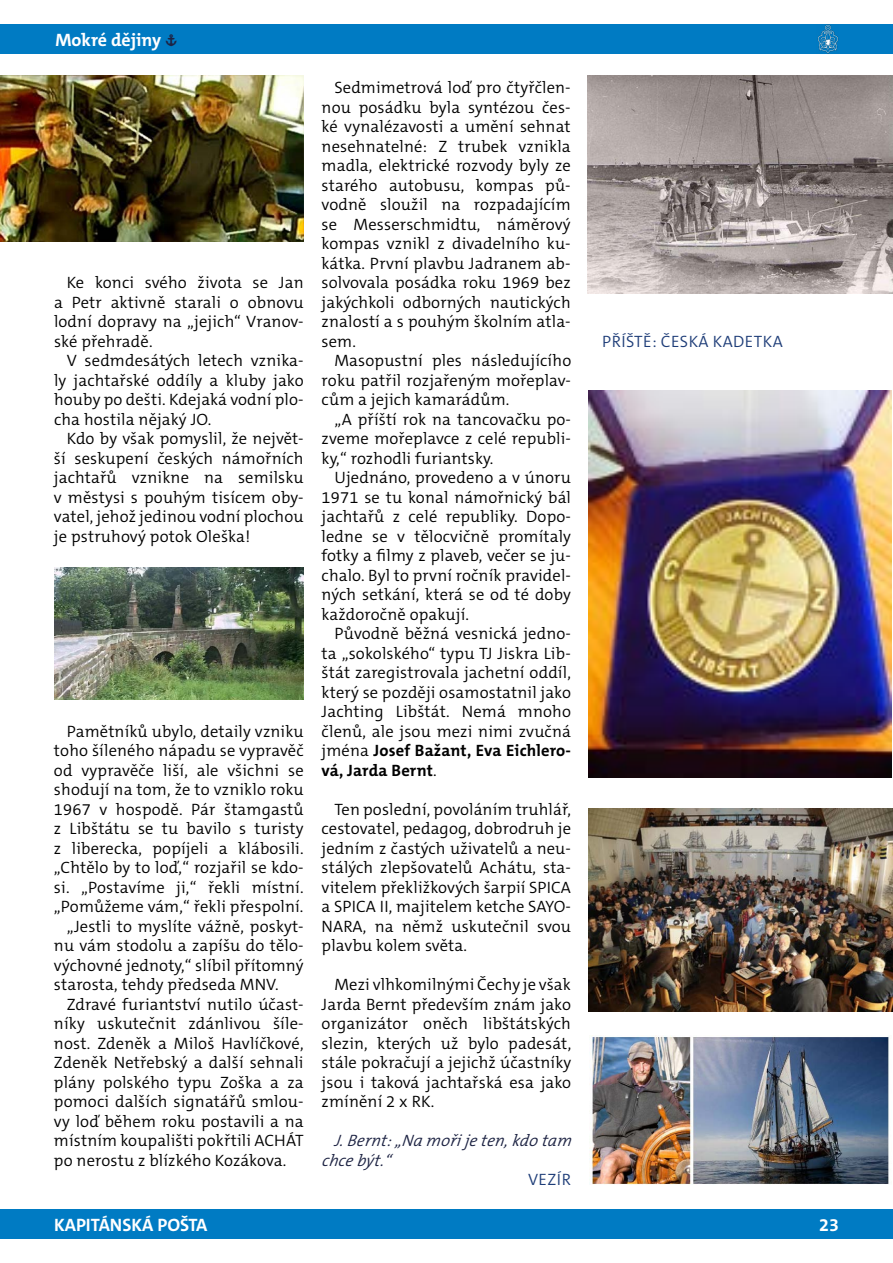
<style>
.page{position:relative;width:893px;height:1263px;background:#fff}
.page>*{position:absolute;margin:0;border:0;box-sizing:border-box;transform-origin:0 0}
.t1{font:700 18px "The Mix C5";color:#fff}
.t2{font:300 16.5px/19.5px "The Mix C5";letter-spacing:.01em;color:#000;text-align:justify}
.t3{font:italic 300 16.5px/19.5px "The Mix C5";color:#1d2343}
.t4{font:300 16.5px "The Mix C5";letter-spacing:.03em;color:#1e3d78}
.s1{font-family:"SKAUT";font-size:16.5px;color:#1d2343}
.s2{font-weight:700}
</style>
<div class="page">
<div style="left:0;top:1209px;width:893px;height:30px;background:#007bc3"></div>
<div style="left:0;top:24px;width:893px;height:30px;background:#007bc3"></div>
<svg style="left:818px;top:25px;width:20px;height:28px"></svg>
<img style="left:0;top:75px;width:304px;height:166px">
<img style="left:54px;top:567px;width:250px;height:132px">
<img style="left:588px;top:75px;width:305px;height:218px">
<img style="left:589px;top:1035px;width:300px;height:150px">
<img style="left:588px;top:809px;width:305px;height:202px">
<img style="left:588px;top:390px;width:303px;height:388px">
<p class="t1" style="left:55px;top:28px;width:123px">Mokré dějiny <span class="s1">»</span></p>
<p class="t2" style="left:54px;top:273px;width:251px;text-indent:13px">Ke konci svého života se Jan a Petr aktivně starali o obnovu lodní dopravy na „jejich“ Vranov&shy;ské přehradě.</p>
<p class="t2" style="left:54px;top:351px;width:251px;text-indent:13px">V sedmdesátých letech vznika&shy;ly jachtařské oddíly a kluby jako houby po dešti. Kdejaká vodní plo&shy;cha hostila nějaký JO.</p>
<p class="t2" style="left:54px;top:429px;width:251px;text-indent:13px">Kdo by však pomyslil, že největ&shy;ší seskupení českých námořních jachtařů vznikne na semilsku v městysi s pouhým tisícem oby&shy;vatel, jehož jedinou vodní plochou je pstruhový potok Oleška!</p>
<p class="t2" style="left:67px;top:721px;width:238px">Pamětníků ubylo, detaily vzniku</p>
<p class="t2" style="left:54px;top:741px;width:251px">toho šíleného nápadu se vypravěč</p>
<p class="t2" style="left:54px;top:760px;width:251px">od vypravěče liší, ale všichni se</p>
<p class="t2" style="left:54px;top:780px;width:251px">shodují na tom, že to vzniklo roku</p>
<p class="t2" style="left:54px;top:799px;width:251px">1967 v hospodě. Pár štamgastů</p>
<p class="t2" style="left:54px;top:819px;width:251px">z Libštátu se tu bavilo s turisty</p>
<p class="t2" style="left:54px;top:838px;width:251px">z liberecka, popíjeli a klábosili.</p>
<p class="t2" style="left:54px;top:858px;width:251px">„Chtělo by to loď,“ rozjařil se kdo-</p>
<p class="t2" style="left:54px;top:877px;width:251px">si. „Postavíme ji,“ řekli místní.</p>
<p class="t2" style="left:54px;top:897px;width:251px">„Pomůžeme vám,“ řekli přespolní.</p>
<p class="t2" style="left:67px;top:916px;width:238px">„Jestli to myslíte vážně, poskyt-</p>
<p class="t2" style="left:54px;top:936px;width:251px">nu vám stodolu a zapíšu do tělo-</p>
<p class="t2" style="left:54px;top:955px;width:251px">výchovné jednoty,“ slíbil přítomný</p>
<p class="t2" style="left:54px;top:975px;width:226px">starosta, tehdy předseda MNV.</p>
<p class="t2" style="left:67px;top:994px;width:238px">Zdravé furiantství nutilo účast-</p>
<p class="t2" style="left:54px;top:1014px;width:251px">níky uskutečnit zdánlivou šíle-</p>
<p class="t2" style="left:54px;top:1033px;width:251px">nost. Zdeněk a Miloš Havlíčkové,</p>
<p class="t2" style="left:54px;top:1053px;width:251px">Zdeněk Netřebský a další sehnali</p>
<p class="t2" style="left:54px;top:1072px;width:251px">plány polského typu Zoška a za</p>
<p class="t2" style="left:54px;top:1092px;width:251px">pomoci dalších signatářů smlou-</p>
<p class="t2" style="left:54px;top:1111px;width:251px">vy loď během roku postavili a na</p>
<p class="t2" style="left:54px;top:1131px;width:251px">místním koupališti pokřtili ACHÁT</p>
<p class="t2" style="left:54px;top:1150px;width:234px">po nerostu z blízkého Kozákova.</p>
<p class="t2" style="left:322px;top:78px;width:251px;text-indent:13px">Sedmimetrová loď pro čtyřčlen&shy;nou posádku byla syntézou čes&shy;ké vynalézavosti a umění sehnat nesehnatelné: Z trubek vznikla madla, elektrické rozvody byly ze starého autobusu, kompas pů&shy;vodně sloužil na rozpadajícím se Messerschmidtu, náměrový kompas vznikl z divadelního ku&shy;kátka. První plavbu Jadranem ab&shy;solvovala posádka roku 1969 bez jakýchkoli odborných nautických znalostí a s pouhým školním atla&shy;sem.</p>
<p class="t2" style="left:322px;top:351px;width:251px;text-indent:13px">Masopustní ples následujícího roku patřil rozjařeným mořeplav&shy;cům a jejich kamarádům.</p>
<p class="t2" style="left:322px;top:409px;width:251px;text-indent:13px">„A příští rok na tancovačku po&shy;zveme mořeplavce z celé republi&shy;ky,“ rozhodli furiantsky.</p>
<p class="t2" style="left:322px;top:468px;width:251px;text-indent:13px">Ujednáno, provedeno a v únoru 1971 se tu konal námořnický bál jachtařů z celé republiky. Dopo&shy;ledne se v tělocvičně promítaly fotky a filmy z plaveb, večer se ju&shy;chalo. Byl to první ročník pravidel&shy;ných setkání, která se od té doby každoročně opakují.</p>
<p class="t2" style="left:322px;top:624px;width:251px;text-indent:13px">Původně běžná vesnická jedno&shy;ta „sokolského“ typu TJ Jiskra Lib&shy;štát zaregistrovala jachetní oddíl, který se později osamostatnil jako Jachting Libštát. Nemá mnoho členů, ale jsou mezi nimi zvučná jména <span class="s2">Josef Bažant, Eva Eichlero&shy;vá, Jarda Bernt</span>.</p>
<p class="t2" style="left:322px;top:800px;width:251px;text-indent:13px">Ten poslední, povoláním truhlář, cestovatel, pedagog, dobrodruh je jedním z častých uživatelů a neu&shy;stálých zlepšovatelů Achátu, sta&shy;vitelem překližkových šarpií SPICA a SPICA II, majitelem ketche SAYO-NARA, na němž uskutečnil svou plavbu kolem světa.</p>
<p class="t2" style="left:322px;top:975px;width:251px;text-indent:13px">Mezi vlhkomilnými Čechy je však Jarda Bernt především znám jako organizátor oněch libštátských slezin, kterých už bylo padesát, stále pokračují a jejichž účastníky jsou i taková jachtařská esa jako zmínění 2 x RK.</p>
<p class="t3" style="left:322px;top:1131px;width:254px;text-indent:13px">J.Bernt:„ Na mořije ten, kdo tam chce být.“</p>
<p class="t4" style="left:528px;top:1169px;width:45px">VEZÍR</p>
<p class="t4" style="left:602px;top:330px;width:182px">PŘÍŠTĚ: ČESKÁ KADETKA</p>
<p class="t1" style="left:54px;top:1213px;width:155px">KAPITÁNSKÁ POŠTA</p>
<p class="t1" style="left:819px;top:1213px;width:21px">23</p>
</div>
